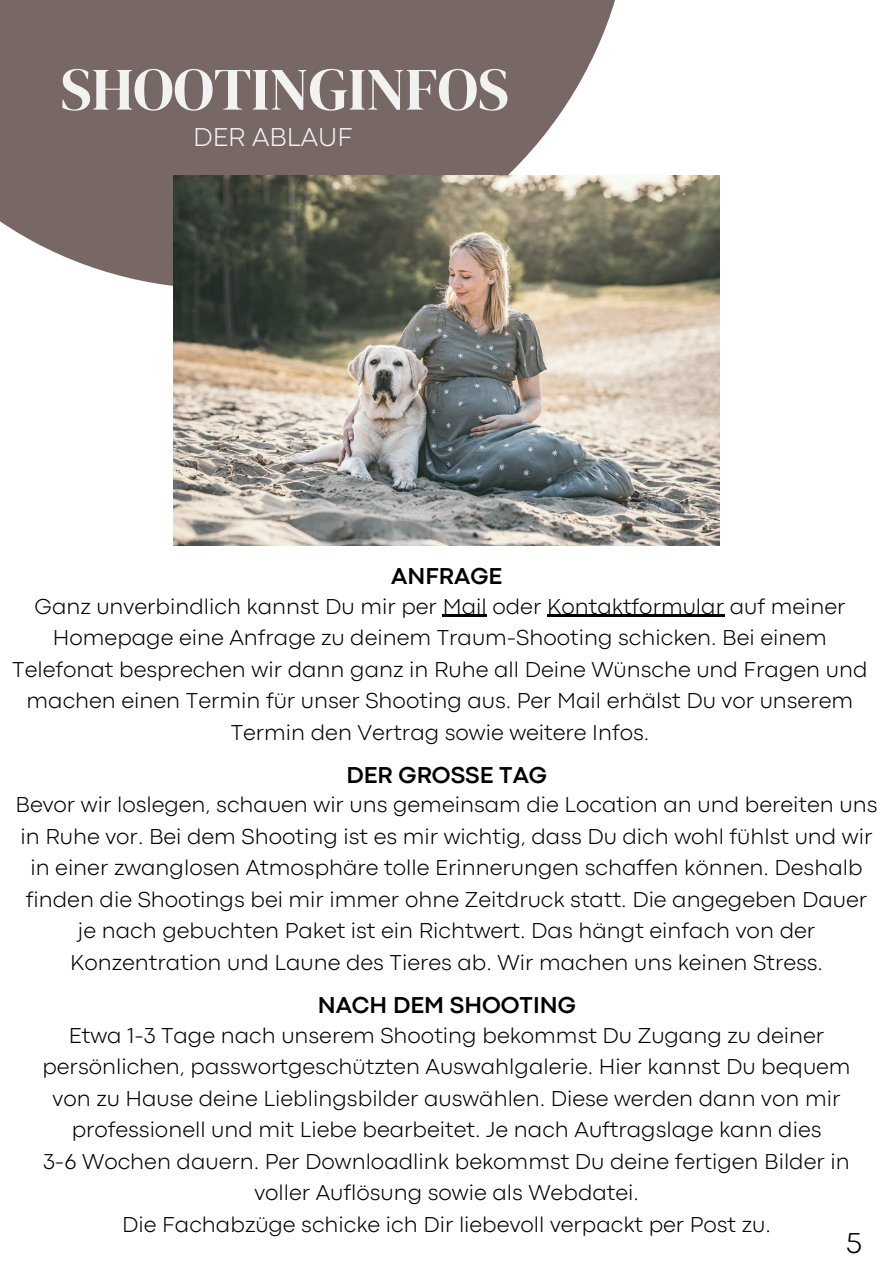
<style>
.page{position:relative;width:894px;height:1264px;background:#fff}
.page>*{position:absolute;margin:0;border:0;box-sizing:border-box;transform-origin:0 0}
.t1{font:60px "DM Serif Display";color:#f2f3f1}
.t2{font:300 30px "Codec Pro";color:#000}
.t3{font:300 27px "Codec Pro";color:#f2f3f1}
.t4{font:700 24px "Codec Pro";color:#000}
.t5{font:300 22.5px/31.5px "Codec Pro";color:#000;text-align:center}
</style>
<div class="page">
<svg style="left:0;top:0;width:664px;height:302px;fill:#776865"></svg>
<img style="left:174px;top:176px;width:545px;height:369px">
<hr style="left:442px;top:614px;width:44px;height:3px;background:#000">
<hr style="left:547px;top:614px;width:177px;height:3px;background:#000">
<h2 class="t1" style="left:60px;top:47px;width:450px">SHOOTINGINFOS</h2>
<p class="t3" style="left:193px;top:127px;width:161px">DER ABLAUF</p>
<h3 class="t4" style="left:391px;top:568px;width:112px">ANFRAGE</h3>
<p class="t5" style="left:12px;top:592px;width:856px">Ganz unverbindlich kannst Du mir per Mail oder Kontaktformular auf meiner Homepage eine Anfrage zu deinem Traum-Shooting schicken. Bei einem Telefonat besprechen wir dann ganz in Ruhe all Deine Wünsche und Fragen und machen einen Termin für unser Shooting aus. Per Mail erhälst Du vor unserem Termin den Vertrag sowie weitere Infos.</p>
<p class="t4" style="left:346px;top:766px;width:202px">DER GROSSE TAG</p>
<p class="t5" style="left:16px;top:790px;width:863px">Bevor wir loslegen, schauen wir uns gemeinsam die Location an und bereiten uns</p>
<p class="t5" style="left:21px;top:822px;width:853px">in Ruhe vor. Bei dem Shooting ist es mir wichtig, dass Du dich wohl fühlst und wir</p>
<p class="t5" style="left:26px;top:853px;width:842px;text-align:left">in einer zwanglosen Atmosphäre tolle Erinnerungen schaffen können. Deshalb finden die Shootings bei mir immer ohne Zeitdruck statt. Die angegeben Dauer</p>
<p class="t5" style="left:70px;top:916px;width:754px">je nach gebuchten Paket ist ein Richtwert. Das hängt einfach von der<br>Konzentration und Laune des Tieres ab. Wir machen uns keinen Stress.</p>
<h3 class="t4" style="left:318px;top:996px;width:259px">NACH DEM SHOOTING</h3>
<p class="t5" style="left:69px;top:1021px;width:756px">Etwa 1-3 Tage nach unserem Shooting bekommst Du Zugang zu deiner</p>
<p class="t5" style="left:42px;top:1052px;width:809px">persönlichen, passwortgeschützten Auswahlgalerie. Hier kannst Du bequem</p>
<p class="t5" style="left:53px;top:1084px;width:789px">von zu Hause deine Lieblingsbilder auswählen. Diese werden dann von mir</p>
<p class="t5" style="left:72px;top:1115px;width:751px">professionell und mit Liebe bearbeitet. Je nach Auftragslage kann dies</p>
<p class="t5" style="left:43px;top:1147px;width:807px">3-6 Wochen dauern. Per Downloadlink bekommst Du deine fertigen Bilder in</p>
<p class="t5" style="left:254px;top:1178px;width:386px">voller Auflösung sowie als Webdatei.</p>
<p class="t5" style="left:122px;top:1210px;width:649px">Die Fachabzüge schicke ich Dir liebevoll verpackt per Post zu.</p>
<p class="t2" style="left:845px;top:1232px;width:18px">5</p>
</div>
